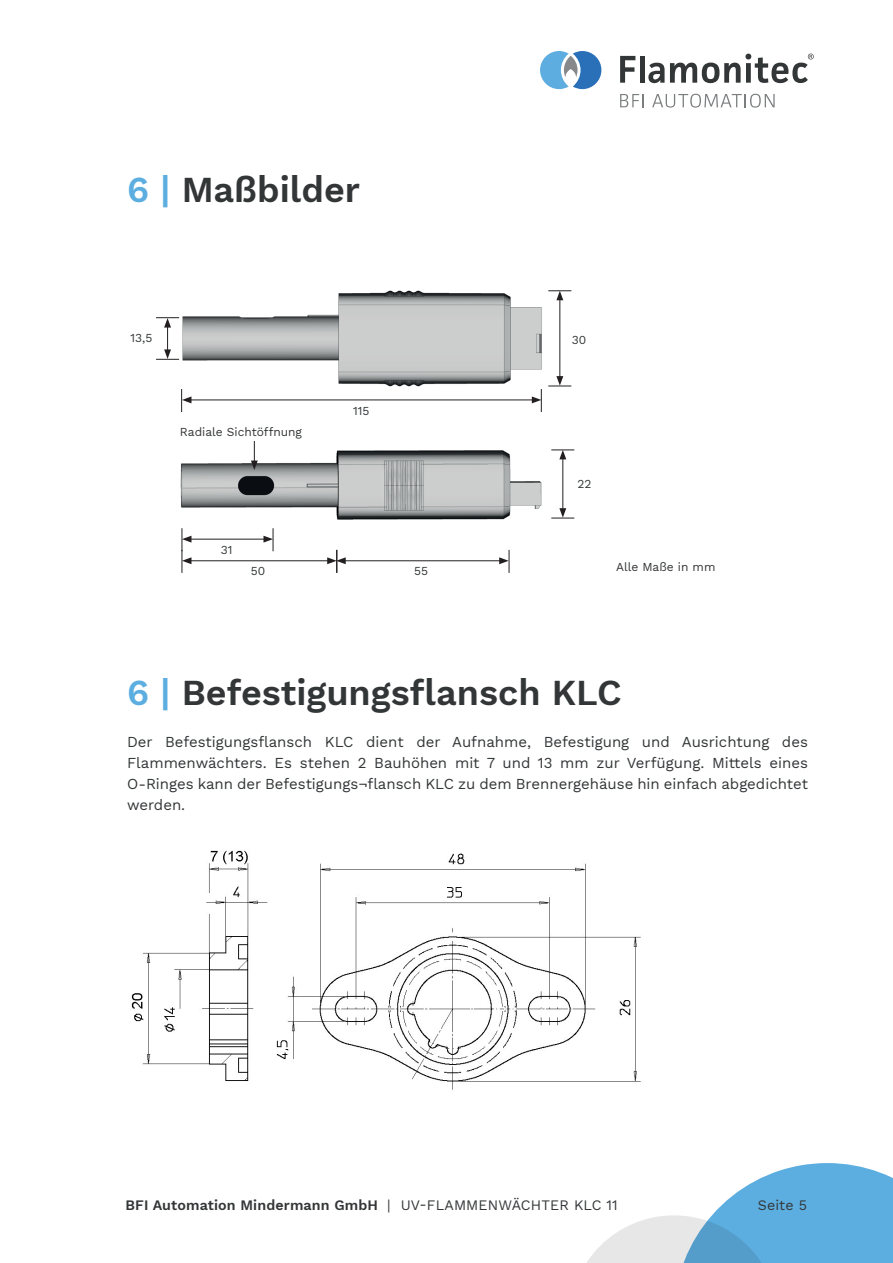
<style>
.page{position:relative;width:893px;height:1263px;background:#fff}
.page>*{position:absolute;margin:0;border:0;box-sizing:border-box;transform-origin:0 0}
.t1{font:600 36px "Work Sans";color:#333637}
.t2{font:15px/21px "Work Sans";color:#333637;text-align:justify}
.t3{font:600 14.25px "Work Sans";letter-spacing:.01em;color:#333637}
.t4{font:14.25px "Work Sans";letter-spacing:.01em;color:#333637}
.t5{font:12px "Work Sans";color:#333637}
.s1{color:#5daee0}
.s2{font-weight:400}
</style>
<div class="page">
<svg style="left:587px;top:1163px;width:306px;height:100px"></svg>
<svg style="left:620px;top:56px;width:15px;height:27px"></svg>
<hr style="left:640px;top:56px;width:4px;height:27px;background:#333637">
<svg style="left:620px;top:94px;width:24px;height:13px"></svg>
<svg style="left:652px;top:94px;width:123px;height:14px"></svg>
<svg style="left:540px;top:51px;width:61px;height:38px"></svg>
<svg style="left:648px;top:54px;width:166px;height:29px"></svg>
<img style="left:131px;top:850px;width:510px;height:240px">
<img style="left:179px;top:290px;width:363px;height:97px">
<hr style="left:189px;top:400px;width:345px;height:1px;background:#231f20">
<svg style="left:181px;top:389px;width:10px;height:23px"></svg>
<svg style="left:532px;top:389px;width:10px;height:23px"></svg>
<hr style="left:559px;top:298px;width:1px;height:80px;background:#231f20">
<svg style="left:548px;top:376px;width:23px;height:11px"></svg>
<svg style="left:548px;top:290px;width:23px;height:10px"></svg>
<svg style="left:156px;top:317px;width:23px;height:43px"></svg>
<img style="left:180px;top:450px;width:362px;height:70px">
<hr style="left:562px;top:457px;width:1px;height:54px;background:#231f20">
<svg style="left:551px;top:508px;width:23px;height:11px"></svg>
<svg style="left:551px;top:449px;width:23px;height:10px"></svg>
<hr style="left:343px;top:560px;width:159px;height:1px;background:#231f20">
<svg style="left:499px;top:550px;width:11px;height:23px"></svg>
<hr style="left:189px;top:560px;width:141px;height:1px;background:#231f20">
<svg style="left:327px;top:550px;width:19px;height:23px"></svg>
<hr style="left:189px;top:539px;width:77px;height:1px;background:#231f20">
<svg style="left:182px;top:528px;width:9px;height:45px"></svg>
<svg style="left:263px;top:528px;width:11px;height:23px"></svg>
<svg style="left:251px;top:441px;width:7px;height:29px"></svg>
<h1 class="t1" style="left:127px;top:162px;width:234px"><span class="s1">6 |</span> Maßbilder</h1>
<p class="t5" style="left:130px;top:329px;width:23px">13,5</p>
<p class="t5" style="left:572px;top:331px;width:16px">30</p>
<p class="t5" style="left:180px;top:423px;width:124px">Radiale Sichtöffnung</p>
<p class="t5" style="left:221px;top:540px;width:13px">31</p>
<p class="t5" style="left:353px;top:401px;width:18px">115</p>
<p class="t5" style="left:251px;top:562px;width:16px">50</p>
<p class="t5" style="left:414px;top:562px;width:15px">55</p>
<p class="t5" style="left:578px;top:475px;width:15px">22</p>
<p class="t5" style="left:616px;top:558px;width:101px">Alle Maße in mm</p>
<h1 class="t1" style="left:127px;top:665px;width:496px"><span class="s1">6 |</span> Befestigungsflansch KLC</h1>
<p class="t2" style="left:127px;top:731px;width:682px">Der Befestigungsflansch KLC dient der Aufnahme, Befestigung und Ausrichtung des Flammenwächters. Es stehen 2 Bauhöhen mit 7 und 13 mm zur Verfügung. Mittels eines O-Ringes kann der Befestigungs¬flansch KLC zu dem Brennergehäuse hin einfach abgedichtet werden.</p>
<p class="t3" style="left:125px;top:1194px;width:494px">BFI Automation Mindermann GmbH <span class="s2">| UV-FLAMMENWÄCHTER KLC 11</span></p>
<p class="t4" style="left:758px;top:1194px;width:51px">Seite 5</p>
</div>
